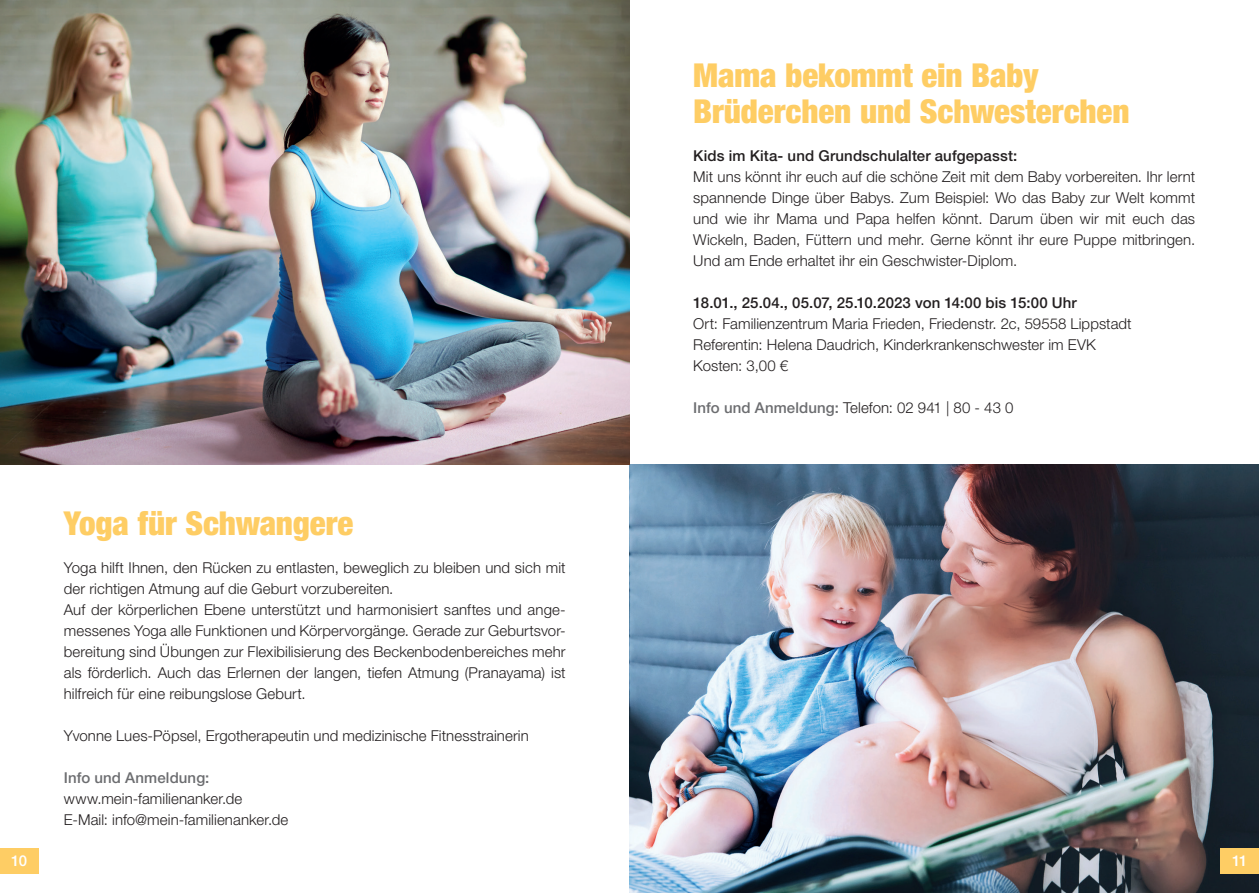
<style>
.page{position:relative;width:1259px;height:893px;background:#fff}
.page>*{position:absolute;margin:0;border:0;box-sizing:border-box;transform-origin:0 0}
.t1{font:900 condensed 33px/36px "Helvetica Neue LT Std";color:#fecd64}
.t2{font:300 15px/21px "Helvetica Neue LT Std";letter-spacing:.005em;color:#231f20}
.t3{font:500 15px "Helvetica Neue LT Std";letter-spacing:.005em;color:#231f20}
.t4{font:500 15px "Helvetica Neue LT Std";letter-spacing:.005em;color:#6c6d70}
.t5{font:500 15px "Helvetica Neue LT Std";color:#fff}
.s1{font-weight:500;color:#6c6d70}
</style>
<div class="page">
<img style="left:629px;top:464px;width:630px;height:429px">
<img style="left:0;top:0;width:629px;height:465px">
<div style="left:0;top:848px;width:38px;height:26px;background:#fecd64"></div>
<div style="left:1220px;top:848px;width:39px;height:26px;background:#fecd64"></div>
<h1 class="t1" style="left:64px;top:505px;width:291px">Yoga für Schwangere</h1>
<p class="t2" style="left:64px;top:557px;width:503px">Yoga hilft Ihnen, den Rücken zu entlasten, beweglich zu bleiben und sich mit der richtigen Atmung auf die Geburt vorzubereiten.<br>Auf der körperlichen Ebene unterstützt und harmonisiert sanftes und ange&shy;messenes Yoga alle Funktionen und Körpervorgänge. Gerade zur Geburtsvor&shy;bereitung sind Übungen zur Flexibilisierung des Beckenbodenbereiches mehr als förderlich. Auch das Erlernen der langen, tiefen Atmung (Pranayama) ist hilfreich für eine reibungslose Geburt.</p>
<p class="t2" style="left:64px;top:725px;width:466px">Yvonne Lues-Pöpsel, Ergotherapeutin und medizinische Fitnesstrainerin</p>
<p class="t4" style="left:64px;top:769px;width:147px">Info und Anmeldung:</p>
<p class="t2" style="left:64px;top:788px;width:226px">www.mein-familienanker.de<br>E-Mail: info@mein-familienanker.de</p>
<h1 class="t1" style="left:693px;top:57px;width:438px">Mama bekommt ein Baby<br>Brüderchen und Schwesterchen</h1>
<p class="t3" style="left:693px;top:147px;width:325px">Kids im Kita- und Grundschulalter aufgepasst:</p>
<p class="t2" style="left:693px;top:166px;width:503px;text-align:justify">Mit uns könnt ihr euch auf die schöne Zeit mit dem Baby vorbereiten. Ihr lernt spannende Dinge über Babys. Zum Beispiel: Wo das Baby zur Welt kommt und wie ihr Mama und Papa helfen könnt. Darum üben wir mit euch das Wickeln, Baden, Füttern und mehr. Gerne könnt ihr eure Puppe mitbringen.<br>Und am Ende erhaltet ihr ein Geschwister-Diplom.</p>
<p class="t3" style="left:693px;top:294px;width:385px">18.01., 25.04., 05.07, 25.10.2023 von 14:00 bis 15:00 Uhr</p>
<p class="t2" style="left:693px;top:313px;width:440px">Ort: Familienzentrum Maria Frieden, Friedenstr. 2c, 59558 Lippstadt<br>Referentin: Helena Daudrich, Kinderkrankenschwester im EVK<br>Kosten: 3,00 €</p>
<p class="t2" style="left:693px;top:397px;width:322px"><span class="s1">Info und Anmeldung:</span> Telefon: 02 941 | 80 - 43 0</p>
<p class="t5" style="left:11px;top:852px;width:17px">10</p>
<p class="t5" style="left:1232px;top:852px;width:17px">11</p>
</div>
